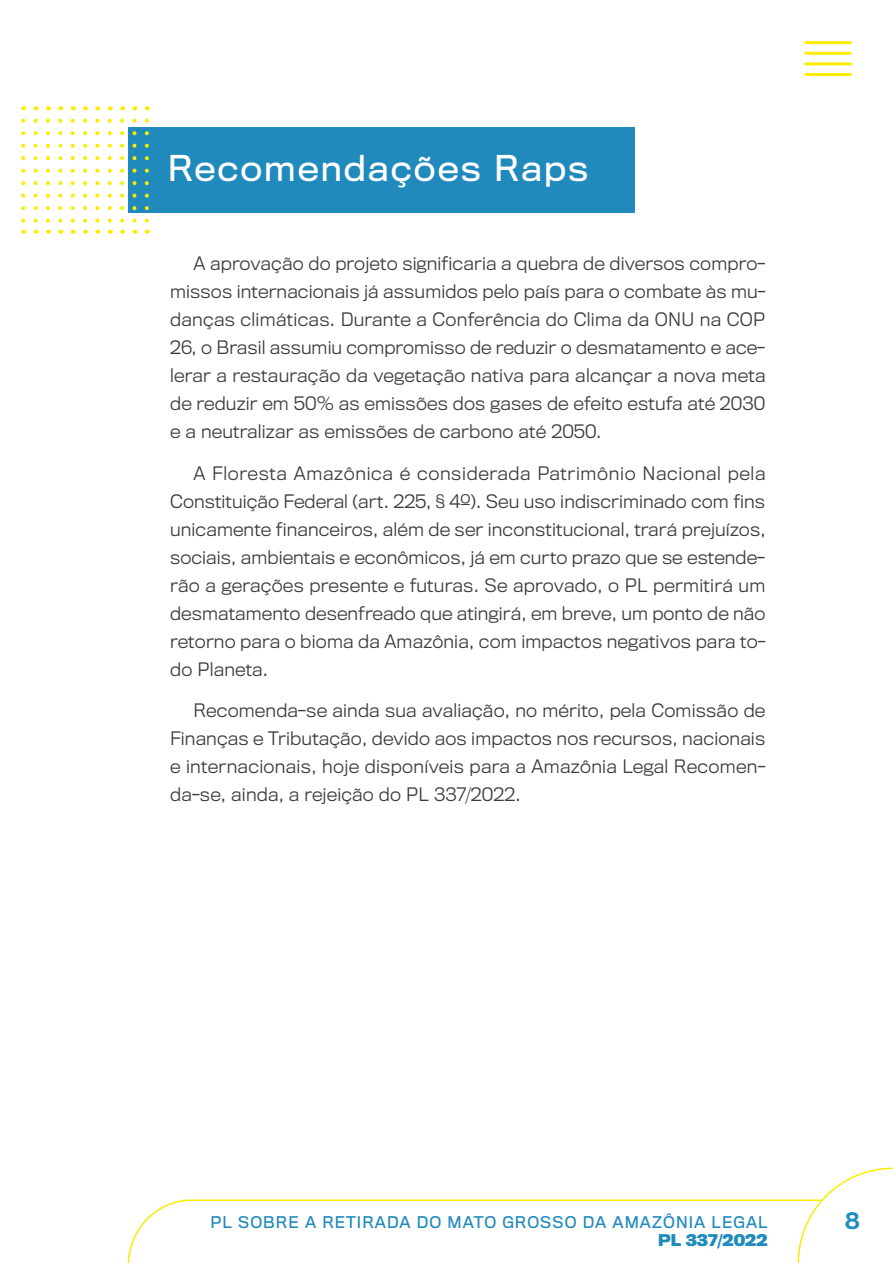
<style>
.page{position:relative;width:893px;height:1263px;background:#fff}
.page>*{position:absolute;margin:0;border:0;box-sizing:border-box;transform-origin:0 0}
.t1{font:33px "Titling Gothic FB Normal";letter-spacing:.06em;color:#fff}
.t2{font:500 21px "Titling Gothic FB Normal";color:#218abd}
.t3{font:300 17.25px/28px "Titling Gothic FB Normal";letter-spacing:.01em;color:#3c3c3b;text-align:justify}
.t4{font:15px "Titling Gothic FB Normal";letter-spacing:.07em;color:#218abd}
.t5{font:700 15px "Titling Gothic FB Normal";color:#218abd}
</style>
<div class="page">
<svg style="left:127px;top:1199px;width:671px;height:64px"></svg>
<svg style="left:798px;top:1167px;width:95px;height:96px"></svg>
<div style="left:128px;top:127px;width:506px;height:86px;background:#218abd"></div>
<svg style="left:21px;top:121px;width:4px;height:113px"></svg>
<svg style="left:34px;top:121px;width:4px;height:113px"></svg>
<svg style="left:46px;top:121px;width:4px;height:113px"></svg>
<svg style="left:58px;top:121px;width:4px;height:113px"></svg>
<svg style="left:71px;top:121px;width:4px;height:113px"></svg>
<svg style="left:83px;top:121px;width:4px;height:113px"></svg>
<svg style="left:95px;top:121px;width:4px;height:113px"></svg>
<svg style="left:108px;top:121px;width:4px;height:113px"></svg>
<svg style="left:120px;top:121px;width:4px;height:113px"></svg>
<svg style="left:132px;top:121px;width:4px;height:113px"></svg>
<svg style="left:145px;top:121px;width:4px;height:113px"></svg>
<hr style="left:806px;top:41px;width:44px;height:3px;background:#faed00">
<hr style="left:806px;top:52px;width:44px;height:3px;background:#faed00">
<hr style="left:806px;top:62px;width:44px;height:3px;background:#faed00">
<hr style="left:806px;top:73px;width:44px;height:3px;background:#faed00">
<h1 class="t1" style="left:168px;top:149px;width:422px">Recomendações Raps</h1>
<p class="t3" style="left:170px;top:250px;width:597px;text-indent:23px">A aprovação do projeto significaria a quebra de diversos compro&shy;missos internacionais já assumidos pelo país para o combate às mu&shy;danças climáticas. Durante a Conferência do Clima da ONU na COP 26, o Brasil assumiu compromisso de reduzir o desmatamento e ace&shy;lerar a restauração da vegetação nativa para alcançar a nova meta de reduzir em 50% as emissões dos gases de efeito estufa até 2030 e a neutralizar as emissões de carbono até 2050.</p>
<p class="t3" style="left:170px;top:459px;width:597px;text-indent:23px">A Floresta Amazônica é considerada Patrimônio Nacional pela Constituição Federal (art. 225, § 4º). Seu uso indiscriminado com fins unicamente financeiros, além de ser inconstitucional, trará prejuízos, sociais, ambientais e econômicos, já em curto prazo que se estende&shy;rão a gerações presente e futuras. Se aprovado, o PL permitirá um desmatamento desenfreado que atingirá, em breve, um ponto de não retorno para o bioma da Amazônia, com impactos negativos para to&shy;do Planeta.</p>
<p class="t3" style="left:170px;top:697px;width:597px;text-indent:23px">Recomenda-se ainda sua avaliação, no mérito, pela Comissão de Finanças e Tributação, devido aos impactos nos recursos, nacionais e internacionais, hoje disponíveis para a Amazônia Legal Recomen&shy;da-se, ainda, a rejeição do PL 337/2022.</p>
<p class="t4" style="left:210px;top:1214px;width:559px">PL SOBRE A RETIRADA DO MATO GROSSO DA AMAZÔNIA LEGAL</p>
<p class="t5" style="left:658px;top:1232px;width:111px">PL 337/2022</p>
<p class="t2" style="left:845px;top:1209px;width:16px">8</p>
</div>
